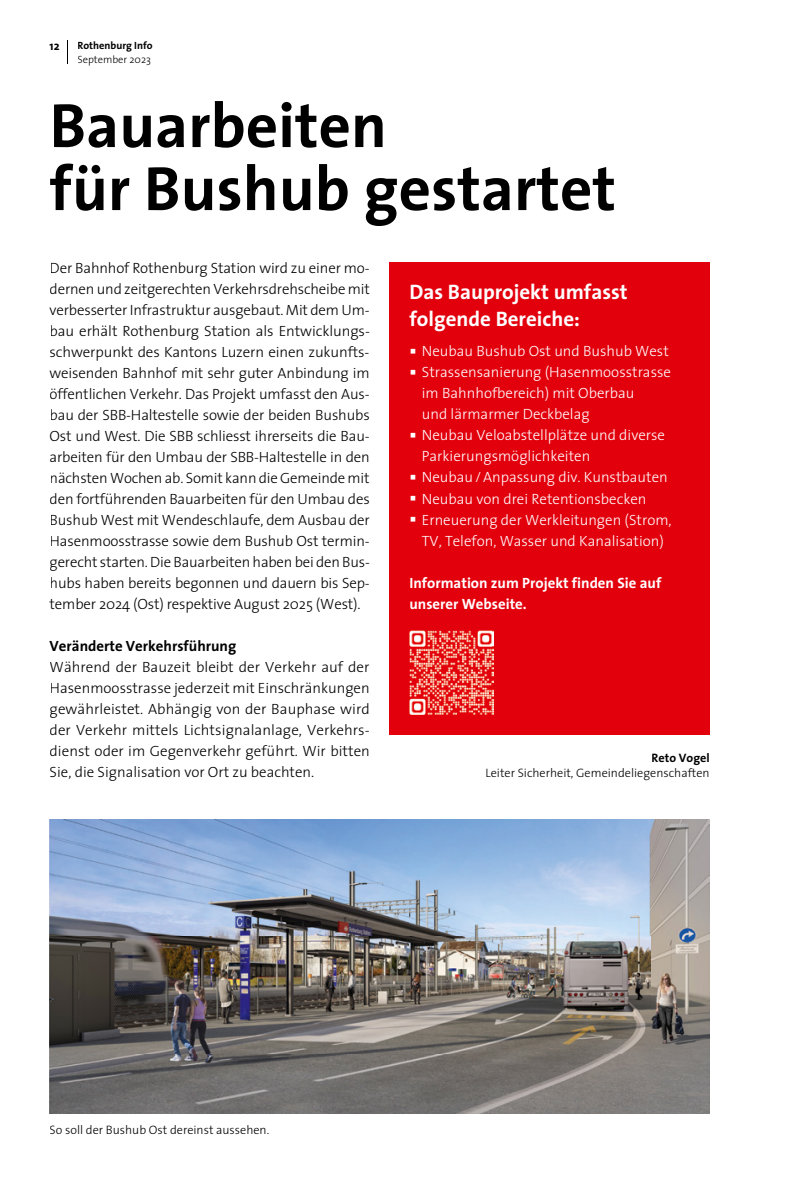
<style>
.page{position:relative;width:809px;height:1191px;background:#fff}
.page>*{position:absolute;margin:0;border:0;box-sizing:border-box;transform-origin:0 0}
.t1{font:700 63px/63px "The Sans";color:#000}
.t2{font:700 21px/26.2px "The Sans";color:#fff}
.t3{font:300 14.88px/21px "The Sans";letter-spacing:-.005em;color:#000;text-align:justify}
.t4{font:300 14.88px/21px "The Sans";color:#fff}
.t5{font:700 14.88px/21px "The Sans";color:#fff}
.t6{font:700 14.88px "The Sans";color:#000}
.t7{font:300 12.25px "The Sans";color:#000}
.t8{font:700 12.25px "The Sans";color:#000}
.t9{font:700 10.5px "The Sans";color:#000}
.t10{font:300 10.5px "The Sans";color:#000}
</style>
<div class="page">
<div style="left:389px;top:262px;width:320px;height:473px;background:#e3000d"></div>
<img style="left:50px;top:819px;width:659px;height:294px">
<img style="left:409px;top:630px;width:84px;height:84px">
<svg style="left:67px;top:41px;width:1px;height:23px"></svg>
<p class="t8" style="left:50px;top:36px;width:12px">12</p>
<p class="t9" style="left:77px;top:37px;width:77px">Rothenburg Info</p>
<p class="t10" style="left:77px;top:51px;width:75px">September 2023</p>
<h1 class="t1" style="left:50px;top:93px;width:568px">Bauarbeiten<br>für Bushub gestartet</h1>
<p class="t3" style="left:50px;top:257px;width:322px">Der Bahnhof Rothenburg Station wird zu einer mo&shy;dernen und zeitgerechten Verkehrsdrehscheibe mit verbesserter Infrastruktur ausgebaut. Mit dem Um&shy;bau erhält Rothenburg Station als Entwicklungs&shy;schwerpunkt des Kantons Luzern einen zukunfts&shy;weisenden Bahnhof mit sehr guter Anbindung im öffentlichen Verkehr. Das Projekt umfasst den Aus&shy;bau der SBB-Haltestelle sowie der beiden Bushubs Ost und West. Die SBB schliesst ihrerseits die Bau&shy;arbeiten für den Umbau der SBB-Haltestelle in den nächsten Wochen ab. Somit kann die Gemeinde mit den fortführenden Bauarbeiten für den Umbau des Bushub West mit Wendeschlaufe, dem Ausbau der Hasenmoosstrasse sowie dem Bushub Ost termin&shy;gerecht starten. Die Bauarbeiten haben bei den Bus&shy;hubs haben bereits begonnen und dauern bis Sep&shy;tember 2024 (Ost) respektive August 2025 (West).</p>
<p class="t6" style="left:50px;top:634px;width:188px">Veränderte Verkehrsführung</p>
<p class="t3" style="left:50px;top:656px;width:322px">Während der Bauzeit bleibt der Verkehr auf der Hasenmoosstrasse jederzeit mit Einschränkungen gewährleistet. Abhängig von der Bauphase wird der Verkehr mittels Lichtsignalanlage, Verkehrs&shy;dienst oder im Gegenverkehr geführt. Wir bitten Sie, die Signalisation vor Ort zu beachten.</p>
<h2 class="t2" style="left:409px;top:278px;width:220px">Das Bauprojekt umfasst folgende Bereiche:</h2>
<p class="t4" style="left:409px;top:340px;width:261px">▪ Neubau Bushub Ost und Bushub West</p>
<p class="t4" style="left:422px;top:361px;width:250px;text-indent:-12px">▪ Strassensanierung (Hasenmoosstrasse im Bahnhofbereich) mit Oberbau<br>und lärmarmer Deckbelag</p>
<p class="t4" style="left:422px;top:424px;width:245px;text-indent:-12px">▪ Neubau Veloabstellplätze und diverse<br>Parkierungsmöglichkeiten</p>
<p class="t4" style="left:409px;top:466px;width:260px">▪ Neubau / Anpassung div. Kunstbauten</p>
<p class="t4" style="left:409px;top:487px;width:238px">▪ Neubau von drei Retentionsbecken</p>
<p class="t4" style="left:409px;top:508px;width:264px;text-align:center">▪ Erneuerung der Werkleitungen (Strom,<br>TV, Telefon, Wasser und Kanalisation)</p>
<p class="t5" style="left:409px;top:571px;width:253px">Information zum Projekt finden Sie auf unserer Webseite.</p>
<p class="t8" style="left:651px;top:748px;width:60px">Reto Vogel</p>
<p class="t7" style="left:485px;top:763px;width:226px">Leiter Sicherheit, Gemeindeliegenschaften</p>
<p class="t7" style="left:50px;top:1120px;width:221px">So soll der Bushub Ost dereinst aussehen.</p>
</div>
